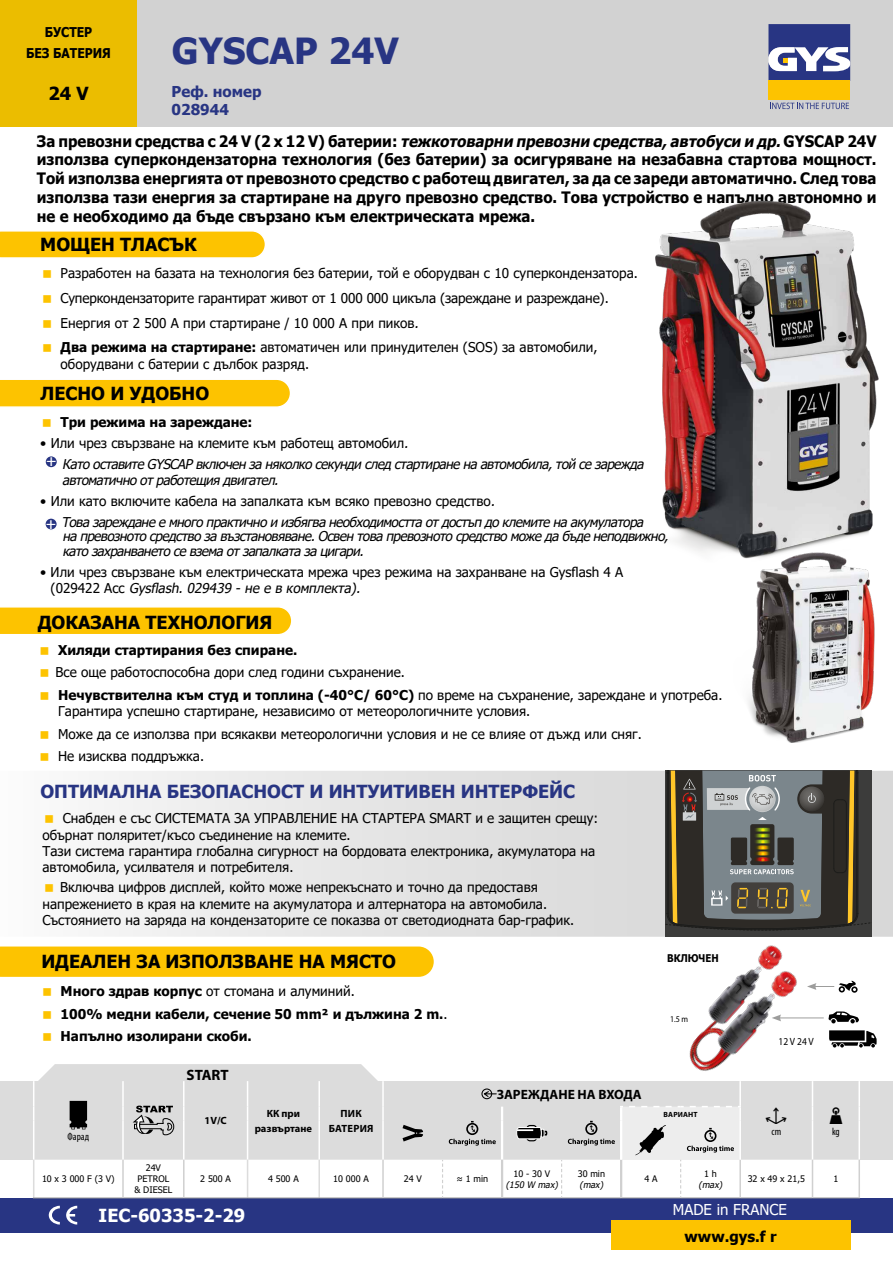
<style>
.page{position:relative;width:893px;height:1263px;background:#fff}
.page>*{position:absolute;margin:0;border:0;box-sizing:border-box;transform-origin:0 0}
.t1{font:700 36px "Tahoma";color:#283583}
.t2{font:700 18px "Tahoma";color:#000}
.t3{font:700 18px "Tahoma";color:#283583}
.t4{font:700 18px "Tahoma";color:#fff}
.t5{font:700 15.75px/18.9px "Tahoma";color:#000;text-align:justify;scale:.95 1}
.t6{font:700 15px/18px "Tahoma";color:#283583}
.t7{font:15px "Tahoma";color:#fff}
.t8{font:700 15px "Tahoma";color:#000}
.t9{font:700 15px "Myriad Pro";color:#000}
.t10{font:13.5px/16.2px "Tahoma";color:#000}
.t11{font:italic 13.5px/20.7px "Tahoma";color:#000}
.t12{font:700 13.5px/22.5px "Tahoma";color:#000}
.t13{font:700 13.5px/21px "Tahoma";color:#000;text-align:center;scale:.9 1}
.t14{font:700 13.5px "Myriad Pro";color:#000}
.t15{font:700 10.65px "Tahoma";color:#000;scale:.9 1}
.t16{font:700 10.5px/15px "Myriad Pro";color:#000;text-align:center}
.t17{font:700 10.5px/15px "Myriad Pro";letter-spacing:.02em;color:#000;text-align:center}
.t18{font:condensed 10.5px "Myriad Pro";color:#000}
.t19{font:10.5px "Myriad Pro";color:#000;scale:.9 1}
.t20{font:9px/10.8px "Tahoma";color:#000;text-align:center}
.t21{font:italic 9px "Tahoma";color:#000}
.t22{font:8.85px "Myriad Pro";color:#000;scale:.9 1}
.t23{font:700 7.5px "Myriad Pro";letter-spacing:.02em;color:#000}
.s1{font-style:italic}
.s2{font-weight:700}
.s3{font-style:normal}
.s4{font-family:"Minion Pro";font-weight:700;font-style:normal;font-size:18px;color:#fff}
.s5{font-weight:400}
</style>
<div class="page">
<div style="left:0;top:0;width:137px;height:127px;background:#ebbd00"></div>
<svg style="left:0;top:231px;width:265px;height:27px;background:#fdc60f"></svg>
<div style="left:0;top:607px;width:291px;height:27px;background:#fdc300"></div>
<div style="left:0;top:380px;width:290px;height:27px;background:#fdc300"></div>
<div style="left:45px;top:456px;width:12px;height:12px;background:#283583;border-radius:50%"></div>
<div style="left:44px;top:455px;width:14px;height:14px;border:2px solid #fff;border-radius:50%"></div>
<div style="left:45px;top:518px;width:12px;height:12px;background:#283583;border-radius:50%"></div>
<div style="left:44px;top:517px;width:14px;height:14px;border:2px solid #fff;border-radius:50%"></div>
<svg style="left:0;top:946px;width:434px;height:31px;background:#fdc407"></svg>
<svg style="left:104px;top:771px;width:789px;height:166px;fill:#e4e4e4"></svg>
<svg style="left:666px;top:771px;width:206px;height:166px;background:#5f5e56"></svg>
<svg style="left:829px;top:1030px;width:48px;height:17px"></svg>
<svg style="left:828px;top:1011px;width:31px;height:12px"></svg>
<svg style="left:821px;top:981px;width:37px;height:12px"></svg>
<hr style="left:779px;top:1017px;width:45px;height:1px;background:#9d9d9c">
<img style="left:666px;top:928px;width:155px;height:136px">
<img style="left:655px;top:200px;width:224px;height:353px">
<img style="left:733px;top:552px;width:146px;height:190px">
<div style="left:137px;top:0;width:756px;height:127px;background:#d2d2d2"></div>
<div style="left:0;top:1198px;width:893px;height:34px;background:#283583"></div>
<div style="left:768px;top:81px;width:82px;height:19px;background:#fdc300"></div>
<svg style="left:768px;top:24px;width:82px;height:57px;background:#676ea1"></svg>
<svg style="left:770px;top:103px;width:79px;height:6px"></svg>
<div style="left:611px;top:1221px;width:239px;height:29px;background:#fdc300"></div>
<svg style="left:49px;top:1206px;width:11px;height:18px"></svg>
<svg style="left:66px;top:1206px;width:11px;height:18px"></svg>
<div style="left:0;top:1081px;width:893px;height:79px;background:#dcdcdc"></div>
<hr style="left:33px;top:1198px;width:90px;height:1px;background:#9d9d9c">
<hr style="left:123px;top:1198px;width:61px;height:1px;background:#9d9d9c">
<hr style="left:184px;top:1198px;width:64px;height:1px;background:#9d9d9c">
<hr style="left:248px;top:1198px;width:71px;height:1px;background:#9d9d9c">
<hr style="left:319px;top:1198px;width:64px;height:1px;background:#9d9d9c">
<hr style="left:383px;top:1198px;width:60px;height:1px;background:#9d9d9c">
<hr style="left:443px;top:1198px;width:59px;height:1px;background:#9d9d9c">
<hr style="left:502px;top:1198px;width:60px;height:1px;background:#9d9d9c">
<hr style="left:562px;top:1198px;width:59px;height:1px;background:#9d9d9c">
<hr style="left:621px;top:1198px;width:60px;height:1px;background:#9d9d9c">
<hr style="left:681px;top:1198px;width:59px;height:1px;background:#9d9d9c">
<hr style="left:740px;top:1198px;width:72px;height:1px;background:#9d9d9c">
<hr style="left:812px;top:1198px;width:48px;height:1px;background:#9d9d9c">
<svg style="left:33px;top:1064px;width:827px;height:134px"></svg>
<p class="t13" style="left:26px;top:22px;width:96px">БУСТЕР<br>БЕЗ БАТЕРИЯ</p>
<h2 class="t2" style="left:48px;top:81px;width:42px">24 V</h2>
<h1 class="t1" style="left:172px;top:26px;width:228px">GYSCAP 24V</h1>
<p class="t6" style="left:172px;top:83px;width:91px">Реф. номер<br>028944</p>
<p class="t5" style="left:37px;top:132px;width:885px">З а п р е в оз н и с р едст в а с 2 4 V ( 2 x 1 2 V) ба те р и и : <span class="s1">тежкотоварни превозни средства,автобуси и др.</span>G YS CA P 2 4V използва суперкондензаторна технология (без батерии) за осигуряване на незабавна стартова мощност.<br>Той използва енергията от превозното средство с работещ двигател, за да се зареди автоматично. След това използва тази енергия за стартиране на друго превозно средство. Това устройство е напълно автономно и не е необходимо да бъде свързано към електрическата мрежа.</p>
<h2 class="t2" style="left:40px;top:232px;width:158px">МОЩЕН ТЛАСЪК</h2>
<p class="t10" style="left:60px;top:262px;width:579px;line-height:24.8px">Разработен на базата на технология без батерии, той е оборудван с 10 суперкондензатора.<br>Суперкондензаторите гарантират живот от 1 000 000 цикъла (зареждане и разреждане).<br>Енергия от 2 500 А при стартиране / 10 000 А при пиков<span class="s1">.<br></span><span class="s2">Два режима на стартиране:</span> автоматичен или принудителен (SOS) за автомобили,</p>
<p class="t10" style="left:61px;top:356px;width:250px">оборудвани с батерии с дълбок разряд.</p>
<h2 class="t2" style="left:40px;top:381px;width:170px">ЛЕСНО И УДОБНО</h2>
<p class="t12" style="left:61px;top:412px;width:193px">Три режима на зареждане:</p>
<p class="t11" style="left:46px;top:433px;width:603px;text-indent:-6px"><span class="s3">• Или чрез свързване на клемите към работещ автомобил</span>.<br><sup>+</sup> КатооставитеGYSCAPвключензаняколкосекундиследстартираненаавтомобила,тойсезарежда</p>
<p class="t11" style="left:62px;top:471px;width:221px">автоматичноотработещиядвигател.</p>
<p class="t11" style="left:46px;top:491px;width:603px;text-indent:-6px"><span class="s3">• Или като включите кабела на запалката към всяко превозно средство</span>.<br><span class="s4">+</span> Товазарежданеемногопрактичноиизбягванеобходимосттаотдостъпдоклемитенаакумулатора</p>
<p class="t11" style="left:62px;top:530px;width:611px;line-height:14.7px">напревознотосредствозавъзстановяване.Освентовапревознотосредствоможедабъденеподвижно, катозахранванетосевземаотзапалкатазацигари.</p>
<p class="t10" style="left:51px;top:564px;width:574px;text-indent:-10px">• Или чрез свързване към електрическата мрежа чрез режима на захранване на Gysflash 4 A ( 0 2 9 4 2 2 A c c <span class="s1">Gysflash.029439 -не е в комплекта).</span></p>
<h2 class="t2" style="left:38px;top:609px;width:236px">ДОКАЗАНА ТЕХНОЛОГИЯ</h2>
<p class="t12" style="left:58px;top:639px;width:241px">Хиляди стартирания без спиране.</p>
<p class="t10" style="left:56px;top:662px;width:668px;line-height:22.5px">Все още работоспособна дори след години съхранение.<br><span class="s2">Нечувствителна към студ и топлина (-40°C/ 60°C)</span> по време на съхранение, зареждане и употреба.</p>
<p class="t10" style="left:58px;top:700px;width:585px;line-height:22.5px">Гарантира успешно стартиране, независимо от метеорологичните условия.<br>Може да се използва при всякакви метеорологични условия и не се влияе от дъжд или сняг.<br>Не изисква поддръжка.</p>
<h2 class="t3" style="left:40px;top:779px;width:536px">ОПТИМАЛНА БЕЗОПАСНОСТ И ИНТУИТИВЕН ИНТЕРФЕЙС</h2>
<p class="t10" style="left:43px;top:811px;width:557px;text-indent:20px">Снабден е със СИСТЕМАТА ЗА УПРАВЛЕНИЕ НА СТАРТЕРА SMART и е защитен срещу: обърнат поляритет/късо съединение на клемите.<br>Тази система гарантира глобална сигурност на бордовата електроника, акумулатора на автомобила, усилвателя и потребителя.</p>
<p class="t10" style="left:43px;top:880px;width:533px;text-indent:18px">Включва цифров дисплей, който може непрекъснато и точно да предоставя напрежението в края на клемите на акумулатора и алтернатора на автомобила.<br>Състоянието на заряда на кондензаторите се показва от светодиодната бар-график.</p>
<h2 class="t2" style="left:41px;top:948px;width:356px">ИДЕАЛЕН ЗА ИЗПОЛЗВАНЕ НА МЯСТО</h2>
<p class="t12" style="left:61px;top:980px;width:388px">Много здрав корпус <span class="s5">от стомана и алуминий.<br></span>100% медни кабели, сечение 50 mm² и дължина 2 m.<span class="s5">.<br></span>Напълно изолирани скоби.</p>
<p class="t18" style="left:68px;top:1130px;width:23px">Фарад</p>
<p class="t9" style="left:187px;top:1065px;width:44px">START</p>
<p class="t16" style="left:205px;top:1113px;width:24px">1V/C</p>
<p class="t16" style="left:255px;top:1105px;width:59px">КК при развъртане</p>
<p class="t17" style="left:329px;top:1105px;width:46px">ПИК<br>БАТЕРИЯ</p>
<p class="t14" style="left:497px;top:1086px;width:146px">ЗАРЕЖДАНЕ НА ВХОДА</p>
<p class="t15" style="left:667px;top:951px;width:59px">ВКЛЮЧЕН</p>
<p class="t22" style="left:670px;top:1014px;width:22px">1.5 m</p>
<p class="t23" style="left:664px;top:1109px;width:36px">ВАРИАНТ</p>
<p class="t20" style="left:42px;top:1174px;width:74px">10 x 3 000 F (3 V)</p>
<p class="t20" style="left:134px;top:1163px;width:39px">24V<br>PETROL &amp; DIESEL</p>
<p class="t20" style="left:200px;top:1174px;width:32px">2 500 A</p>
<p class="t20" style="left:268px;top:1174px;width:32px">4 500 A</p>
<p class="t20" style="left:333px;top:1174px;width:37px">10 000 A</p>
<p class="t20" style="left:404px;top:1174px;width:20px">24 V</p>
<p class="t20" style="left:456px;top:1174px;width:33px">≈ 1 min</p>
<p class="t20" style="left:513px;top:1169px;width:38px">10 - 30 V</p>
<p class="t21" style="left:506px;top:1178px;width:56px">(150 W max)</p>
<p class="t20" style="left:578px;top:1169px;width:29px">30 min</p>
<p class="t21" style="left:580px;top:1178px;width:27px">(max)</p>
<p class="t20" style="left:644px;top:1174px;width:15px">4 A</p>
<p class="t20" style="left:704px;top:1169px;width:14px">1 h</p>
<p class="t21" style="left:699px;top:1178px;width:27px">(max)</p>
<p class="t19" style="left:778px;top:1035px;width:41px">12 V 24 V</p>
<p class="t18" style="left:771px;top:1125px;width:11px">cm</p>
<p class="t18" style="left:832px;top:1125px;width:9px">kg</p>
<p class="t20" style="left:748px;top:1174px;width:59px">32 x 49 x 21,5</p>
<p class="t20" style="left:833px;top:1174px;width:6px">1</p>
<h2 class="t4" style="left:99px;top:1203px;width:148px">IEC-60335-2-29</h2>
<p class="t7" style="left:673px;top:1199px;width:115px">MADE in FRANCE</p>
<p class="t8" style="left:685px;top:1226px;width:93px">www.gys.f r</p>
</div>
